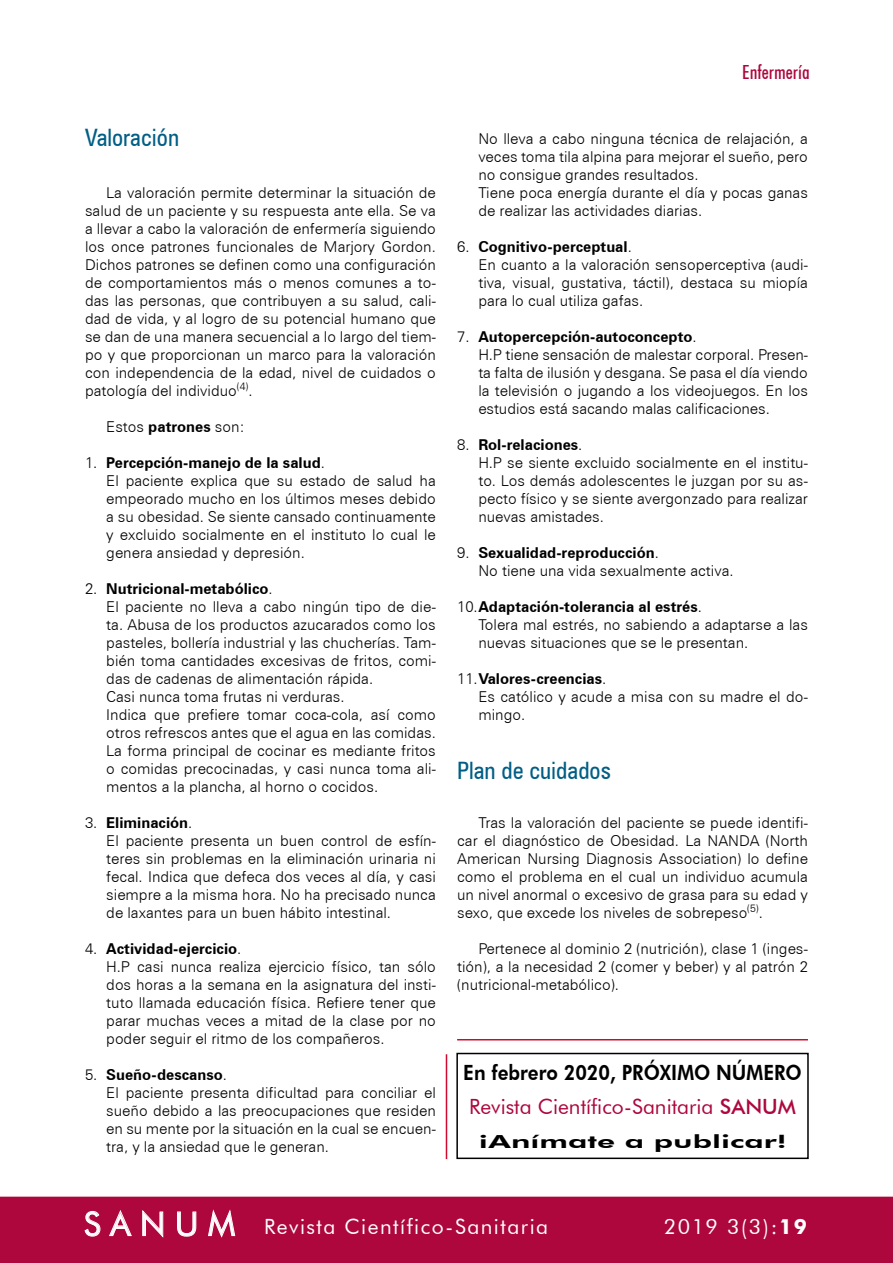
<style>
.page{position:relative;width:893px;height:1263px;background:#fff}
.page>*{position:absolute;margin:0;border:0;box-sizing:border-box;transform-origin:0 0}
.t1{font:condensed 24px "Zurich BT";color:#005e85}
.t2{font:800 21px/33.8px "Futura BT";color:#000;scale:.9 1}
.t3{font:21px "Futura BT";letter-spacing:.07em;color:#fff}
.t4{font:500 condensed 19.5px "Futura BT";color:#ad073d}
.t5{font:800 18px "Futura BT";color:#000;scale:1.75 1}
.t6{font:300 15px/18px "Zurich BT";color:#000}
.s1{font-weight:700}
.s2{font-weight:400;color:#ad073d}
.s3{font-weight:500;color:#ad073d}
.s4{font-size:33px}
</style>
<div class="page">
<div style="left:0;top:1197px;width:893px;height:66px;background:#ad073d"></div>
<div style="left:456px;top:1053px;width:353px;height:106px;border:2px solid #000"></div>
<hr style="left:457px;top:1039px;width:351px;height:1px;background:#d00a2c">
<hr style="left:446px;top:1054px;width:1px;height:105px;background:#d00a2c">
<h1 class="t1" style="left:85px;top:123px;width:96px">Valoración</h1>
<p class="t6" style="left:85px;top:184px;width:352px;text-align:justify;text-indent:21px">La valoración permite determinar la situación de salud de un paciente y su respuesta ante ella. Se va a llevar a cabo la valoración de enfermería siguiendo los once patrones funcionales de Marjory Gordon.<br>Dichos patrones se definen como una configuración de comportamientos más o menos comunes a to&shy;das las personas, que contribuyen a su salud, cali&shy;dad de vida, y al logro de su potencial humano que se dan de una manera secuencial a lo largo del tiem&shy;po y que proporcionan un marco para la valoración con independencia de la edad, nivel de cuidados o patología del individuo<sup>(4)</sup>.</p>
<p class="t6" style="left:106px;top:418px;width:140px">Estos <span class="s1">patrones</span> son:</p>
<p class="t6" style="left:106px;top:454px;width:331px;text-indent:-21px">1. <span class="s1">Percepción-manejo de la salud</span>.<br>El paciente explica que su estado de salud ha empeorado mucho en los últimos meses debido a su obesidad. Se siente cansado continuamente y excluido socialmente en el instituto lo cual le genera ansiedad y depresión.</p>
<p class="t6" style="left:106px;top:580px;width:331px;text-indent:-21px">2. <span class="s1">Nutricional-metabólico</span>.<br>El paciente no lleva a cabo ningún tipo de die&shy;ta. Abusa de los productos azucarados como los pasteles, bollería industrial y las chucherías. Tam&shy;bién toma cantidades excesivas de fritos, comi&shy;das de cadenas de alimentación rápida.<br>Casi nunca toma frutas ni verduras.<br>Indica que prefiere tomar coca-cola, así como otros refrescos antes que el agua en las comidas.<br>La forma principal de cocinar es mediante fritos o comidas precocinadas, y casi nunca toma ali&shy;mentos a la plancha, al horno o cocidos.</p>
<p class="t6" style="left:106px;top:814px;width:331px;text-indent:-21px">3. <span class="s1">Eliminación</span>.<br>El paciente presenta un buen control de esfín&shy;teres sin problemas en la eliminación urinaria ni fecal. Indica que defeca dos veces al día, y casi siempre a la misma hora. No ha precisado nunca de laxantes para un buen hábito intestinal.</p>
<p class="t6" style="left:106px;top:940px;width:331px;text-indent:-21px">4. <span class="s1">Actividad-ejercicio</span>.<br>H.P casi nunca realiza ejercicio físico, tan sólo dos horas a la semana en la asignatura del insti&shy;tuto llamada educación física. Refiere tener que parar muchas veces a mitad de la clase por no poder seguir el ritmo de los compañeros.</p>
<p class="t6" style="left:106px;top:1066px;width:331px;text-indent:-21px">5. <span class="s1">Sueño-descanso</span>.<br>El paciente presenta dificultad para conciliar el sueño debido a las preocupaciones que residen en su mente por la situación en la cual se encuen&shy;tra, y la ansiedad que le generan.</p>
<h3 class="t4" style="left:742px;top:60px;width:69px">Enfermería</h3>
<p class="t6" style="left:478px;top:130px;width:331px">No lleva a cabo ninguna técnica de relajación, a veces toma tila alpina para mejorar el sueño, pero no consigue grandes resultados.<br>Tiene poca energía durante el día y pocas ganas de realizar las actividades diarias.</p>
<p class="t6" style="left:478px;top:238px;width:331px;text-indent:-21px">6. <span class="s1">Cognitivo-perceptual</span>.<br>En cuanto a la valoración sensoperceptiva (audi&shy;tiva, visual, gustativa, táctil), destaca su miopía para lo cual utiliza gafas.</p>
<p class="t6" style="left:478px;top:328px;width:331px;text-indent:-21px">7. <span class="s1">Autopercepción-autoconcepto</span>.<br>H.P tiene sensación de malestar corporal. Presen&shy;ta falta de ilusión y desgana. Se pasa el día viendo la televisión o jugando a los videojuegos. En los estudios está sacando malas calificaciones.</p>
<p class="t6" style="left:478px;top:436px;width:331px;text-indent:-21px">8. <span class="s1">Rol-relaciones</span>.<br>H.P se siente excluido socialmente en el institu&shy;to. Los demás adolescentes le juzgan por su as&shy;pecto físico y se siente avergonzado para realizar nuevas amistades.</p>
<p class="t6" style="left:478px;top:544px;width:257px;text-indent:-21px">9. <span class="s1">Sexualidad-reproducción</span>.<br>No tiene una vida sexualmente activa.</p>
<p class="t6" style="left:478px;top:598px;width:331px;text-indent:-21px">10.<span class="s1">Adaptación-tolerancia al estrés</span>.<br>Tolera mal estrés, no sabiendo a adaptarse a las nuevas situaciones que se le presentan.</p>
<p class="t6" style="left:478px;top:670px;width:331px;text-indent:-21px">11.<span class="s1">Valores-creencias</span>.<br>Es católico y acude a misa con su madre el do&shy;mingo.</p>
<h1 class="t1" style="left:457px;top:755px;width:155px">Plan de cuidados</h1>
<p class="t6" style="left:457px;top:814px;width:352px;text-align:justify;text-indent:21px">Tras la valoración del paciente se puede identifi&shy;car el diagnóstico de Obesidad. La NANDA (North American Nursing Diagnosis Association) lo define como el problema en el cual un individuo acumula un nivel anormal o excesivo de grasa para su edad y sexo, que excede los niveles de sobrepeso<sup>(5)</sup>.</p>
<p class="t6" style="left:457px;top:940px;width:352px;text-align:justify;text-indent:21px">Pertenece al dominio 2 (nutrición), clase 1 (inges&shy;tión), a la necesidad 2 (comer y beber) y al patrón 2 (nutricional-metabólico).</p>
<h2 class="t2" style="left:463px;top:1055px;width:378px">En febrero 2020, Próximo número<br><span class="s2">Revista Científico-Sanitaria</span> <span class="s3">SANUM</span></h2>
<p class="t5" style="left:478px;top:1130px;width:178px">¡Anímate a publicar!</p>
<h2 class="t3" style="left:84px;top:1214px;width:466px"><span class="s4">S A N U M</span> Revista Científico-Sanitaria</h2>
<h2 class="t3" style="left:664px;top:1214px;width:144px">2019 3(3):<span class="s1">19</span></h2>
</div>
